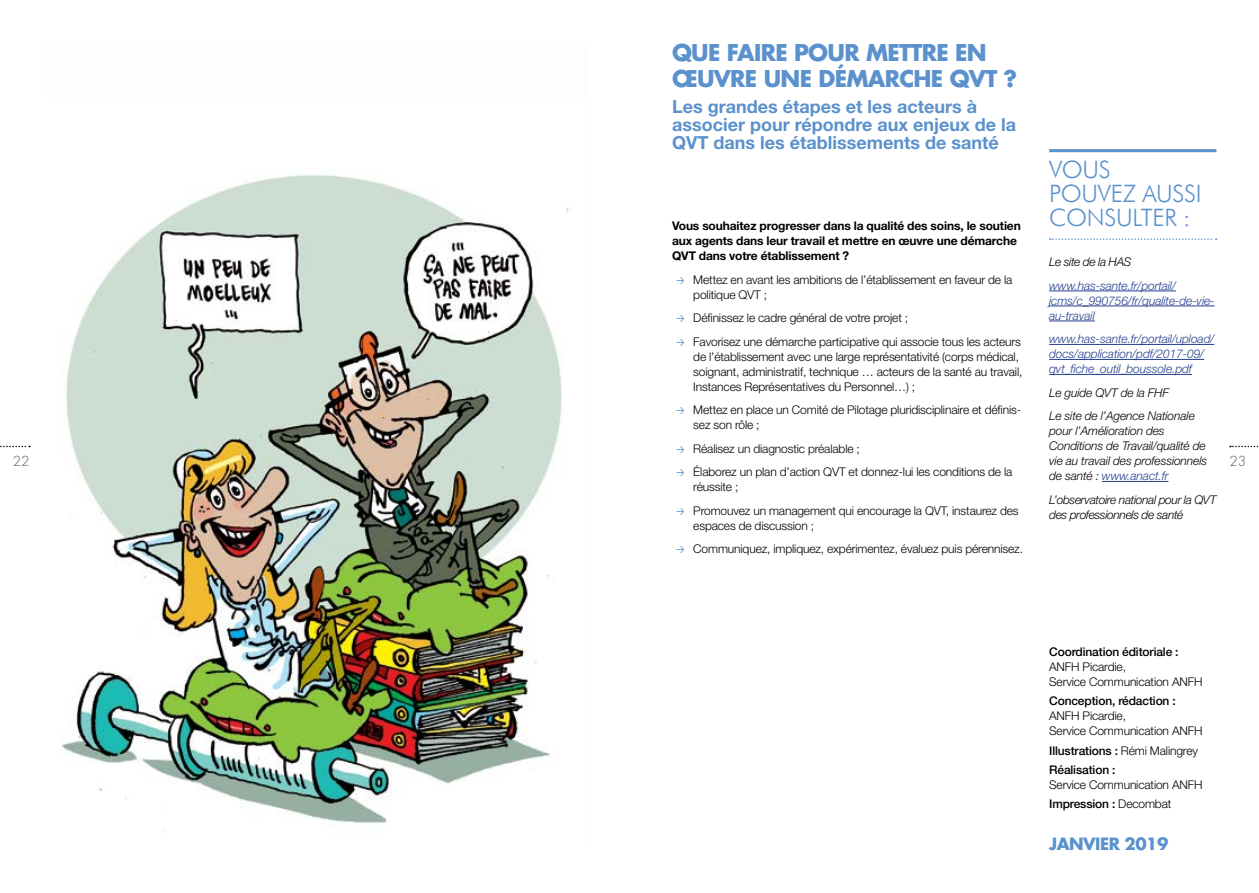
<style>
.page{position:relative;width:1259px;height:893px;background:#fff}
.page>*{position:absolute;margin:0;border:0;box-sizing:border-box;transform-origin:0 0}
.t1{font:300 24px/24px "Futura BT";letter-spacing:-.01em;color:#5b91cc}
.t2{font:700 22.5px/25.5px "Futura Std";letter-spacing:-.03em;color:#5b91cc}
.t3{font:700 18px/18px "Helvetica Neue LT Std";color:#5b91cc}
.t4{font:700 16.5px "Futura Std";letter-spacing:-.03em;color:#5b91cc}
.t5{font:300 13.5px "Futura Std";color:#58595b}
.t6{font:300 12px/15px "Helvetica Neue LT Std";letter-spacing:-.01em;color:#000}
.t7{font:italic 300 12px/15px "Helvetica Neue LT Std";letter-spacing:-.01em;color:#25408f}
.t8{font:italic 300 12px/15px "Helvetica Neue LT Std";letter-spacing:-.01em;color:#000}
.t9{font:700 12px/15px "Helvetica Neue LT Std";letter-spacing:-.01em;color:#000}
.t10{font:500 12px/19.2px "Helvetica Neue LT Std";letter-spacing:-.01em;color:#000}
.t11{font:italic 300 12px/15px "Helvetica Neue LT Std";letter-spacing:-.03em;color:#000}
.s1{color:#25408f}
.s2{font-family:"Ecam";font-weight:400;color:#5b91cc}
.s3{font-weight:300}
.s4{font-weight:500}
</style>
<div class="page">
<hr style="left:1049px;top:149px;width:167px;height:3px;background:#5b91cc">
<svg style="left:1050px;top:238px;width:166px;height:2px"></svg>
<hr style="left:1049px;top:291px;width:127px;height:1px;background:#25408f">
<hr style="left:1049px;top:306px;width:165px;height:1px;background:#25408f">
<hr style="left:1049px;top:321px;width:46px;height:1px;background:#25408f">
<hr style="left:1049px;top:344px;width:165px;height:1px;background:#25408f">
<hr style="left:1049px;top:359px;width:155px;height:1px;background:#25408f">
<hr style="left:1049px;top:374px;width:143px;height:1px;background:#25408f">
<hr style="left:1102px;top:481px;width:66px;height:1px;background:#25408f">
<img style="left:60px;top:175px;width:509px;height:648px">
<svg style="left:0;top:446px;width:30px;height:1px"></svg>
<svg style="left:1230px;top:446px;width:29px;height:1px"></svg>
<h2 class="t2" style="left:672px;top:40px;width:347px">QUE FAIRE POUR METTRE EN<br>ŒUVRE UNE DÉMARCHE QVT ?</h2>
<h3 class="t3" style="left:672px;top:97px;width:346px">Les grandes étapes et les acteurs à associer pour répondre aux enjeux de la<br>QVT dans les établissements de santé</h3>
<h1 class="t1" style="left:1049px;top:157px;width:154px">VOUS<br>POUVEZ AUSSI<br>CONSULTER :</h1>
<p class="t11" style="left:1049px;top:254px;width:84px">Le site de la HAS</p>
<p class="t7" style="left:1049px;top:278px;width:167px">www.has-sante.fr/portail/ jcms/c_990756/fr/qualite-de-vie&shy;au-travail</p>
<p class="t7" style="left:1049px;top:331px;width:167px">www.has-sante.fr/portail/upload/ docs/application/pdf/2017-09/ qvt_fiche_outil_boussole.pdf</p>
<p class="t8" style="left:1049px;top:381px;width:147px;line-height:23.5px">Le guide QVT de la FHF<br>Le site de l’Agence Nationale</p>
<p class="t8" style="left:1049px;top:423px;width:160px">pour l’Amélioration des<br>Conditions de Travail/qualité de vie au travail des professionnels de santé : <span class="s1">www.anact.fr</span></p>
<p class="t11" style="left:1049px;top:492px;width:169px">L’observatoire national pour la QVT des professionnels de santé</p>
<p class="t9" style="left:672px;top:218px;width:350px">Vous souhaitez progresser dans la qualité des soins, le soutien aux agents dans leur travail et mettre en œuvre une démarche<br>QVT dans votre établissement ?</p>
<p class="t6" style="left:693px;top:272px;width:320px;text-indent:-17px"><span class="s2">&gt;</span> Mettez en avant les ambitions de l’établissement en faveur de la politique QVT ;</p>
<p class="t6" style="left:676px;top:306px;width:346px;line-height:23.5px"><span class="s2">&gt;</span> Définissez le cadre général de votre projet ;<br><span class="s2">&gt;</span> Favorisez une démarche participative qui associe tous les acteurs</p>
<p class="t6" style="left:693px;top:349px;width:331px">de l’établissement avec une large représentativité (corps médical, soignant, administratif, technique … acteurs de la santé au travail,<br>Instances Représentatives du Personnel…) ;</p>
<p class="t6" style="left:693px;top:402px;width:329px;text-indent:-17px"><span class="s2">&gt;</span> Mettez en place un Comité de Pilotage pluridisciplinaire et définis&shy;sez son rôle ;</p>
<p class="t6" style="left:676px;top:436px;width:337px;line-height:23.5px"><span class="s2">&gt;</span> Réalisez un diagnostic préalable ;<br><span class="s2">&gt;</span> Élaborez un plan d’action QVT et donnez-lui les conditions de la</p>
<p class="t6" style="left:676px;top:475px;width:344px;line-height:23.5px;text-indent:17px">réussite ;<br><span class="s2">&gt;</span> Promouvez un management qui encourage la QVT, instaurez des</p>
<p class="t6" style="left:676px;top:513px;width:348px;line-height:23.5px;text-indent:17px">espaces de discussion ;<br><span class="s2">&gt;</span> Communiquez, impliquez, expérimentez, évaluez puis pérennisez.</p>
<p class="t5" style="left:13px;top:453px;width:18px">22</p>
<p class="t5" style="left:1229px;top:453px;width:18px">23</p>
<p class="t10" style="left:1049px;top:642px;width:131px">Coordination éditoriale :</p>
<p class="t6" style="left:1049px;top:659px;width:155px">ANFH Picardie,<br>Service Communication ANFH</p>
<p class="t10" style="left:1049px;top:691px;width:128px">Conception, rédaction :</p>
<p class="t6" style="left:1049px;top:708px;width:155px">ANFH Picardie,<br>Service Communication ANFH</p>
<p class="t10" style="left:1049px;top:741px;width:150px">Illustrations : <span class="s3">Rémi Malingrey<br></span>Réalisation :</p>
<p class="t6" style="left:1049px;top:775px;width:155px;line-height:19.2px">Service Communication ANFH<br><span class="s4">Impression :</span> Decombat</p>
<h3 class="t4" style="left:1049px;top:833px;width:121px">JANVIER 2019</h3>
</div>
